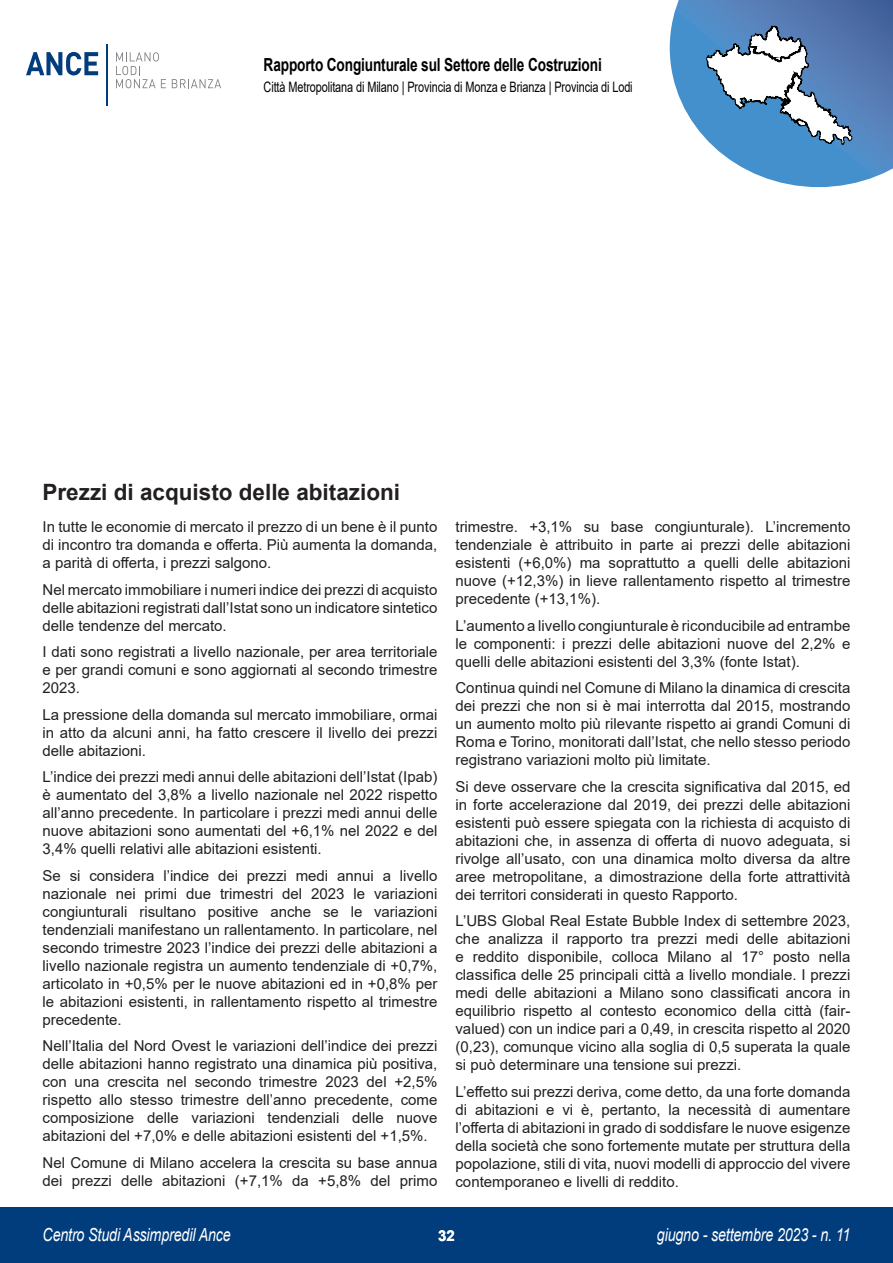
<style>
.page{position:relative;width:893px;height:1263px;background:#fff}
.page>*{position:absolute;margin:0;border:0;box-sizing:border-box;transform-origin:0 0}
.t1{font:700 22.5px "Arial";color:#231f20}
.t2{font:italic 18px "Arial";letter-spacing:-.01em;color:#fff;scale:.79 1}
.t3{font:700 18px "Arial";letter-spacing:-.01em;color:#000;scale:.76 1}
.t4{font:15px/18px "Arial";color:#231f20;text-align:justify}
.t5{font:700 15px "Arial";color:#fff}
.t6{font:14.4px "Arial";letter-spacing:-.01em;color:#000;scale:.76 1}
</style>
<div class="page">
<div style="left:0;top:1207px;width:893px;height:56px;background:#013d7d"></div>
<hr style="left:106px;top:44px;width:2px;height:62px;background:#013d7d">
<svg style="left:26px;top:52px;width:72px;height:23px"></svg>
<svg style="left:116px;top:52px;width:50px;height:36px"></svg>
<svg style="left:172px;top:79px;width:49px;height:9px"></svg>
<svg style="left:670px;top:0;width:223px;height:187px"></svg>
<p class="t3" style="left:264px;top:52px;width:446px">Rapporto Congiunturale sul Settore delle Costruzioni</p>
<p class="t6" style="left:264px;top:77px;width:487px">Città Metropolitana di Milano | Provincia di Monza e Brianza | Provincia di Lodi</p>
<h1 class="t1" style="left:43px;top:476px;width:359px">Prezzi di acquisto delle abitazioni</h1>
<p class="t4" style="left:43px;top:518px;width:396px">In tutte le economie di mercato il prezzo di un bene è il punto di incontro tra domanda e offerta. Più aumenta la domanda, a parità di offerta, i prezzi salgono.</p>
<p class="t4" style="left:43px;top:580px;width:396px">Nel mercato immobiliare i numeri indice dei prezzi di acquisto delle abitazioni registrati dall’Istat sono un indicatore sintetico delle tendenze del mercato.</p>
<p class="t4" style="left:43px;top:643px;width:396px">I dati sono registrati a livello nazionale, per area territoriale e per grandi comuni e sono aggiornati al secondo trimestre 2023.</p>
<p class="t4" style="left:43px;top:705px;width:396px">La pressione della domanda sul mercato immobiliare, ormai in atto da alcuni anni, ha fatto crescere il livello dei prezzi delle abitazioni.</p>
<p class="t4" style="left:43px;top:768px;width:396px">L’indice dei prezzi medi annui delle abitazioni dell’Istat (Ipab) è aumentato del 3,8% a livello nazionale nel 2022 rispetto all’anno precedente. In particolare i prezzi medi annui delle nuove abitazioni sono aumentati del +6,1% nel 2022 e del 3,4% quelli relativi alle abitazioni esistenti.</p>
<p class="t4" style="left:43px;top:866px;width:396px">Se si considera l’indice dei prezzi medi annui a livello nazionale nei primi due trimestri del 2023 le variazioni congiunturali risultano positive anche se le variazioni tendenziali manifestano un rallentamento. In particolare, nel secondo trimestre 2023 l’indice dei prezzi delle abitazioni a livello nazionale registra un aumento tendenziale di +0,7%, articolato in +0,5% per le nuove abitazioni ed in +0,8% per le abitazioni esistenti, in rallentamento rispetto al trimestre precedente.</p>
<p class="t4" style="left:43px;top:1037px;width:396px">Nell’Italia del Nord Ovest le variazioni dell’indice dei prezzi delle abitazioni hanno registrato una dinamica più positiva, con una crescita nel secondo trimestre 2023 del +2,5% rispetto allo stesso trimestre dell’anno precedente, come composizione delle variazioni tendenziali delle nuove abitazioni del +7,0% e delle abitazioni esistenti del +1,5%.</p>
<p class="t4" style="left:43px;top:1153px;width:396px">Nel Comune di Milano accelera la crescita su base annua dei prezzi delle abitazioni (+7,1% da +5,8% del primo</p>
<p class="t4" style="left:455px;top:518px;width:396px">trimestre. +3,1% su base congiunturale). L’incremento tendenziale è attribuito in parte ai prezzi delle abitazioni esistenti (+6,0%) ma soprattutto a quelli delle abitazioni nuove (+12,3%) in lieve rallentamento rispetto al trimestre precedente (+13,1%).</p>
<p class="t4" style="left:455px;top:616px;width:396px">L’aumento a livello congiunturale è riconducibile ad entrambe le componenti: i prezzi delle abitazioni nuove del 2,2% e quelli delle abitazioni esistenti del 3,3% (fonte Istat).</p>
<p class="t4" style="left:455px;top:679px;width:396px">Continua quindi nel Comune di Milano la dinamica di crescita dei prezzi che non si è mai interrotta dal 2015, mostrando un aumento molto più rilevante rispetto ai grandi Comuni di Roma e Torino, monitorati dall’Istat, che nello stesso periodo registrano variazioni molto più limitate.</p>
<p class="t4" style="left:455px;top:777px;width:396px">Si deve osservare che la crescita significativa dal 2015, ed in forte accelerazione dal 2019, dei prezzi delle abitazioni esistenti può essere spiegata con la richiesta di acquisto di abitazioni che, in assenza di offerta di nuovo adeguata, si rivolge all’usato, con una dinamica molto diversa da altre aree metropolitane, a dimostrazione della forte attrattività dei territori considerati in questo Rapporto.</p>
<p class="t4" style="left:455px;top:912px;width:396px">L’UBS Global Real Estate Bubble Index di settembre 2023, che analizza il rapporto tra prezzi medi delle abitazioni e reddito disponibile, colloca Milano al 17° posto nella classifica delle 25 principali città a livello mondiale. I prezzi medi delle abitazioni a Milano sono classificati ancora in equilibrio rispetto al contesto economico della città (fair&shy;valued) con un indice pari a 0,49, in crescita rispetto al 2020 (0,23), comunque vicino alla soglia di 0,5 superata la quale si può determinare una tensione sui prezzi.</p>
<p class="t4" style="left:455px;top:1082px;width:396px">L’effetto sui prezzi deriva, come detto, da una forte domanda di abitazioni e vi è, pertanto, la necessità di aumentare l’offerta di abitazioni in grado di soddisfare le nuove esigenze della società che sono fortemente mutate per struttura della popolazione, stili di vita, nuovi modelli di approccio del vivere contemporaneo e livelli di reddito.</p>
<p class="t2" style="left:43px;top:1223px;width:240px">Centro Studi Assimpredil Ance</p>
<p class="t5" style="left:438px;top:1225px;width:18px">32</p>
<p class="t2" style="left:657px;top:1223px;width:246px">giugno - settembre 2023 - n. 11</p>
</div>
